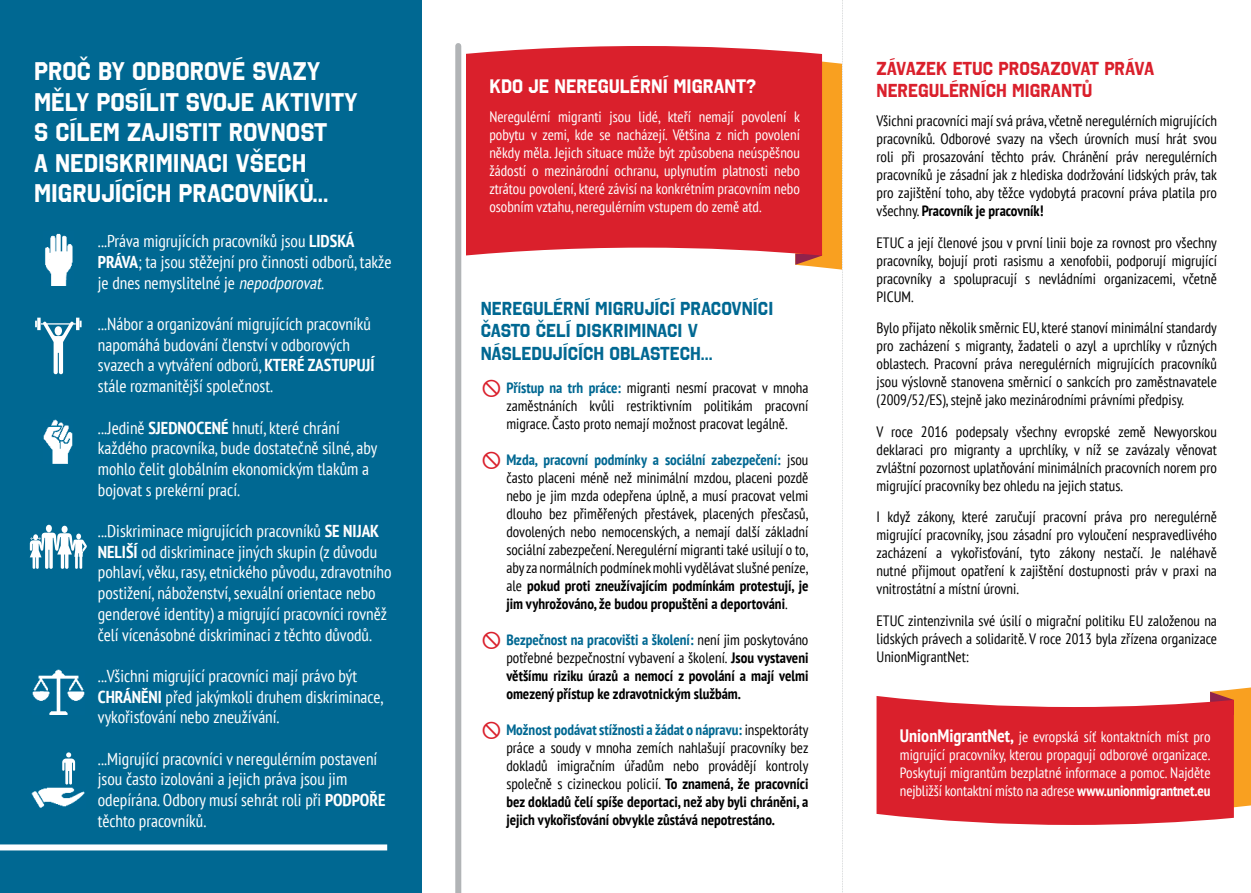
<style>
.page{position:relative;width:1251px;height:893px;background:#fff}
.page>*{position:absolute;margin:0;border:0;box-sizing:border-box;transform-origin:0 0}
.t1{font:700 25.5px/30.6px "Octin College Rg";color:#fff}
.t2{font:700 19.5px "Octin College Rg";color:#fff}
.t3{font:700 18.75px/22.5px "Octin College Rg";color:#006892}
.t4{font:700 18.75px/22.5px "Octin College Rg";color:#da202c}
.txt_bigger{font:condensed 17.25px/20.7px "PT Sans";color:#fff}
.txt{font:condensed 15px/18px "PT Sans";color:#000;text-align:justify}
.txt-2{font:condensed 15px/18px "PT Sans";color:#fff;text-align:justify}
.t5{font:700 condensed 15px/18px "PT Sans";color:#000;text-align:justify}
.s1{font-weight:700}
.s2{font-style:italic}
.s3{font-weight:700;color:#006892}
.s4{color:#006892}
.s5{font-weight:400}
.s6{font-weight:700;font-size:18px}
</style>
<div class="page">
<div style="left:466px;top:46px;width:329px;height:210px;background:#da202c"></div>
<div style="left:455px;top:46px;width:6px;height:847px;background:#b1b4b6"></div>
<div style="left:0;top:0;width:421px;height:893px;background:#006892"></div>
<svg style="left:1210px;top:687px;width:40px;height:123px;background:#f69f31"></svg>
<svg style="left:876px;top:696px;width:357px;height:129px;background:#dc323d"></svg>
<div style="left:0;top:844px;width:387px;height:6px;background:#fff"></div>
<svg style="left:30px;top:525px;width:57px;height:44px"></svg>
<svg style="left:35px;top:318px;width:47px;height:56px"></svg>
<img style="left:32px;top:670px;width:52px;height:44px">
<img style="left:44px;top:420px;width:29px;height:44px">
<img style="left:31px;top:787px;width:54px;height:21px">
<svg style="left:62px;top:752px;width:13px;height:32px"></svg>
<img style="left:45px;top:233px;width:28px;height:52px">
<div style="left:48px;top:253px;width:21px;height:20px;background:#fff;border-radius:50%"></div>
<svg style="left:795px;top:0;width:48px;height:893px"></svg>
<h1 class="t1" style="left:34px;top:56px;width:325px">PROČ BY ODBOROVÉ SVAZY<br>MĚLY POSÍLIT SVOJE AKTIVITY<br>S CÍLEM ZAJISTIT ROVNOST<br>A NEDISKRIMINACI VŠECH<br>MIGRUJÍCÍCH PRACOVNÍKŮ...</h1>
<p class="txt_bigger" style="left:98px;top:230px;width:295px">...Práva migrujících pracovníků jsou <span class="s1">LIDSKÁ<br>PRÁVA</span>; ta jsou stěžejní pro činnosti odborů, takže je dnes nemyslitelné je <span class="s2">nepodporovat</span>.</p>
<p class="txt_bigger" style="left:98px;top:313px;width:278px">...Nábor a organizování migrujících pracovníků napomáhá budování členství v odborových svazech a vytváření odborů, <span class="s1">KTERÉ ZASTUPUJÍ </span>stále rozmanitější společnost.</p>
<p class="txt_bigger" style="left:98px;top:417px;width:281px">...Jedině <span class="s1">SJEDNOCENÉ</span> hnutí, které chrání každého pracovníka, bude dostatečně silné, aby mohlo čelit globálním ekonomickým tlakům a bojovat s prekérní prací.</p>
<p class="txt_bigger" style="left:98px;top:520px;width:295px">...Diskriminace migrujících pracovníků <span class="s1">SE NIJAK NELIŠÍ</span> od diskriminace jiných skupin (z důvodu pohlaví, věku, rasy, etnického původu, zdravotního postižení, náboženství, sexuální orientace nebo genderové identity) a migrující pracovníci rovněž čelí vícenásobné diskriminaci z těchto důvodů.</p>
<p class="txt_bigger" style="left:98px;top:665px;width:287px">...Všichni migrující pracovníci mají právo být<br><span class="s1">CHRÁNĚNI</span> před jakýmkoli druhem diskriminace, vykořisťování nebo zneužívání.</p>
<p class="txt_bigger" style="left:98px;top:748px;width:289px">...Migrující pracovníci v neregulérním postavení jsou často izolováni a jejich práva jsou jim odepírána. Odbory musí sehrát roli při <span class="s1">PODPOŘE </span>těchto pracovníků.</p>
<h2 class="t2" style="left:489px;top:75px;width:268px">KDO JE NEREGULÉRNÍ MIGRANT?</h2>
<p class="txt-2" style="left:489px;top:107px;width:312px">Neregulérní migranti jsou lidé, kteří nemají povolení k pobytu v zemi, kde se nacházejí. Většina z nich povolení někdy měla. Jejich situace může být způsobena neúspěšnou žádostí o mezinárodní ochranu, uplynutím platnosti nebo ztrátou povolení, které závisí na konkrétním pracovním nebo osobním vztahu, neregulérním vstupem do země atd.</p>
<h2 class="t3" style="left:480px;top:297px;width:294px">NEREGULÉRNÍ MIGRUJÍCÍ PRACOVNÍCI<br>ČASTO ČELÍ DISKRIMINACI V<br>NÁSLEDUJÍCÍCH OBLASTECH...</h2>
<p class="txt" style="left:506px;top:378px;width:303px"><span class="s3">Přístup na trh práce:</span> migranti nesmí pracovat v mnoha zaměstnáních kvůli restriktivním politikám pracovní migrace. Často proto nemají možnost pracovat legálně.</p>
<p class="txt" style="left:506px;top:450px;width:303px"><span class="s3">Mzda, pracovní podmínky a sociální zabezpečení:</span> jsou často placeni méně než minimální mzdou, placeni pozdě nebo je jim mzda odepřena úplně, a musí pracovat velmi dlouho bez přiměřených přestávek, placených přesčasů, dovolených nebo nemocenských, a nemají další základní sociální zabezpečení. Neregulérní migranti také usilují o to, aby za normálních podmínek mohli vydělávat slušné peníze, ale <span class="s1">pokud proti zneužívajícím podmínkám protestují, je jim vyhrožováno, že budou propuštěni a deportováni</span>.</p>
<p class="t5" style="left:506px;top:630px;width:303px"><span class="s4">Bezpečnost na pracovišti a školení:</span> <span class="s5">není jim poskytováno potřebné bezpečnostní vybavení a školení.</span> Jsou vystaveni většímu riziku úrazů a nemocí z povolání a mají velmi omezený přístup ke zdravotnickým službám.</p>
<p class="txt" style="left:506px;top:720px;width:303px"><span class="s3">Možnost podávat stížnosti a žádat o nápravu:</span> inspektoráty práce a soudy v mnoha zemích nahlašují pracovníky bez dokladů imigračním úřadům nebo provádějí kontroly společně s cizineckou policií. <span class="s1">To znamená, že pracovníci bez dokladů čelí spíše deportaci, než aby byli chráněni, a jejich vykořisťování obvykle zůstává nepotrestáno.</span></p>
<h2 class="t4" style="left:876px;top:57px;width:279px">ZÁVAZEK ETUC PROSAZOVAT PRÁVA<br>NEREGULÉRNÍCH MIGRANTŮ</h2>
<p class="txt" style="left:876px;top:112px;width:342px">Všichni pracovníci mají svá práva, včetně neregulérních migrujících pracovníků. Odborové svazy na všech úrovních musí hrát svou roli při prosazování těchto práv. Chránění práv neregulérních pracovníků je zásadní jak z hlediska dodržování lidských práv, tak pro zajištění toho, aby těžce vydobytá pracovní práva platila pro všechny. <span class="s1">Pracovník je pracovník!</span></p>
<p class="txt" style="left:876px;top:233px;width:342px">ETUC a její členové jsou v první linii boje za rovnost pro všechny pracovníky, bojují proti rasismu a xenofobii, podporují migrující pracovníky a spolupracují s nevládními organizacemi, včetně PICUM.</p>
<p class="txt" style="left:876px;top:319px;width:342px">Bylo přijato několik směrnic EU, které stanoví minimální standardy pro zacházení s migranty, žadateli o azyl a uprchlíky v různých oblastech. Pracovní práva neregulérních migrujících pracovníků jsou výslovně stanovena směrnicí o sankcích pro zaměstnavatele (2009/52/ES), stejně jako mezinárodními právními předpisy.</p>
<p class="txt" style="left:876px;top:422px;width:342px">V roce 2016 podepsaly všechny evropské země Newyorskou deklaraci pro migranty a uprchlíky, v níž se zavázaly věnovat zvláštní pozornost uplatňování minimálních pracovních norem pro migrující pracovníky bez ohledu na jejich status.</p>
<p class="txt" style="left:876px;top:508px;width:342px">I když zákony, které zaručují pracovní práva pro neregulérně migrující pracovníky, jsou zásadní pro vyloučení nespravedlivého zacházení a vykořisťování, tyto zákony nestačí. Je naléhavě nutné přijmout opatření k zajištění dostupnosti práv v praxi na vnitrostátní a místní úrovni.</p>
<p class="txt" style="left:876px;top:611px;width:342px">ETUC zintenzivnila své úsilí o migrační politiku EU založenou na lidských právech a solidaritě. V roce 2013 byla zřízena organizace UnionMigrantNet:</p>
<p class="txt-2" style="left:899px;top:728px;width:312px"><span class="s6">UnionMigrantNet,</span> je evropská síť kontaktních míst pro migrující pracovníky, kterou propagují odborové organizace.<br>Poskytují migrantům bezplatné informace a pomoc. Najděte nejbližší kontaktní místo na adrese <span class="s1">www.unionmigrantnet.eu</span></p>
</div>
